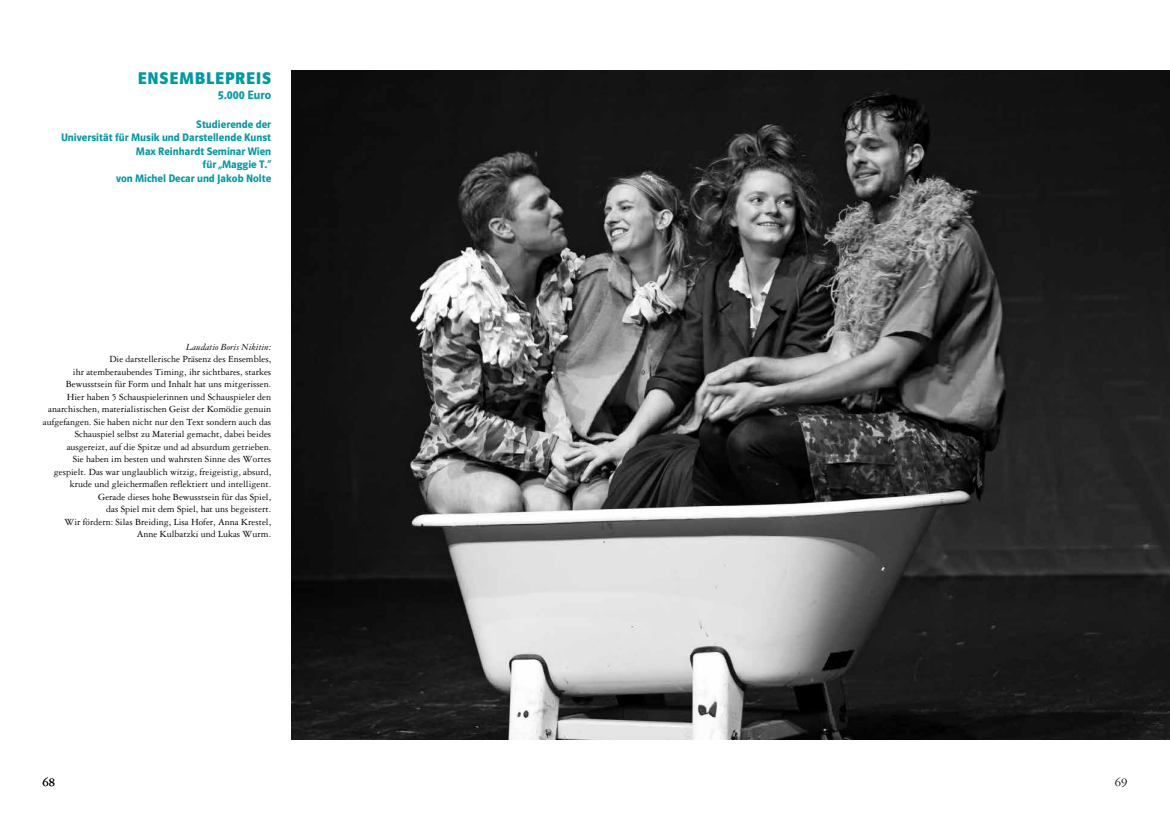
<style>
.page{position:relative;width:1170px;height:833px;background:#fff}
.page>*{position:absolute;margin:0;border:0;box-sizing:border-box;transform-origin:0 0}
.t1{font:700 17.5px "Polo 22 K";letter-spacing:.05em;color:#009aa3}
.t2{font:12.5px "Polo 22 K Hfett";color:#009aa3}
.t3{font:12.5px "Garamond Three";color:#000}
.t4{font:11.25px/13.5px "Polo 22 K Hfett";color:#009aa3;text-align:right}
.t5{font:10px/12.5px "Garamond Three";color:#000;text-align:right}
.t6{font:italic 10px "Garamond Three";color:#000}
</style>
<div class="page">
<img style="left:292px;top:71px;width:877px;height:668px">
<h1 class="t1" style="left:138px;top:69px;width:135px">ENSEMBLEPREIS</h1>
<p class="t2" style="left:218px;top:88px;width:55px">5.000 Euro</p>
<p class="t4" style="left:61px;top:117px;width:212px">Studierende der<br>Universität für Musik und Darstellende Kunst<br>Max Reinhardt Seminar Wien<br>für „Maggie T.“<br>von Michel Decar und Jakob Nolte</p>
<p class="t6" style="left:186px;top:341px;width:86px">Laudatio Boris Nikitin:</p>
<p class="t5" style="left:43px;top:353px;width:230px">Die darstellerische Präsenz des Ensembles,<br>ihr atemberaubendes Timing, ihr sichtbares, starkes Bewusstsein für Form und Inhalt hat uns mitgerissen.<br>Hier haben 5 Schauspielerinnen und Schauspieler den anarchischen, materialistischen Geist der Komödie genuin aufgefangen. Sie haben nicht nur den Text sondern auch das Schauspiel selbst zu Material gemacht, dabei beides ausgereizt, auf die Spitze und ad absurdum getrieben.<br>Sie haben im besten und wahrsten Sinne des Wortes gespielt. Das war unglaublich witzig, freigeistig, absurd, krude und gleichermaßen reflektiert und intelligent.<br>Gerade dieses hohe Bewusstsein für das Spiel,<br>das Spiel mit dem Spiel, hat uns begeistert.<br>Wir fördern: Silas Breiding, Lisa Hofer, Anna Krestel, Anne Kulbatzki und Lukas Wurm.</p>
<p class="t3" style="left:43px;top:775px;width:14px">68</p>
<p class="t3" style="left:1114px;top:775px;width:14px">69</p>
</div>
